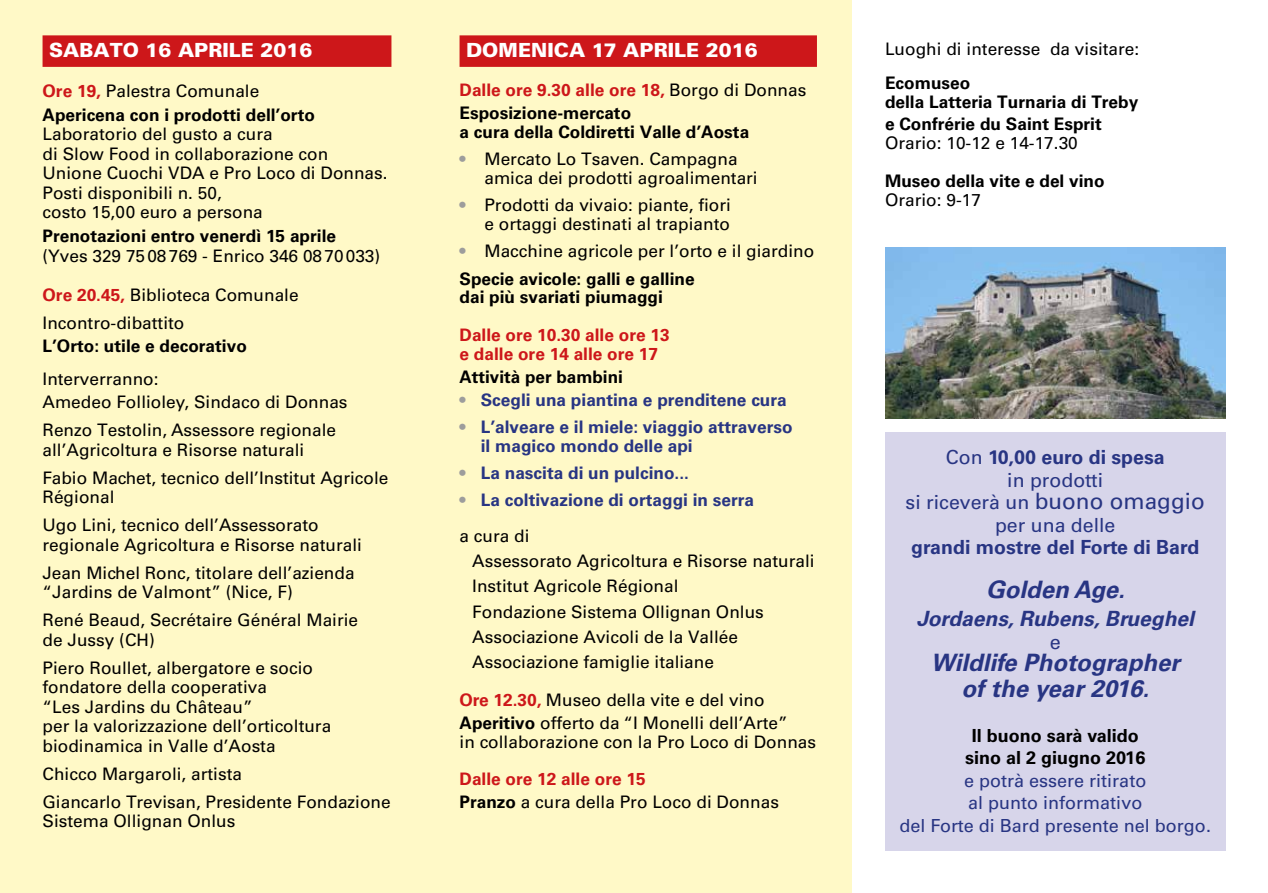
<style>
.page{position:relative;width:1268px;height:893px;background:#fff}
.page>*{position:absolute;margin:0;border:0;box-sizing:border-box;transform-origin:0 0}
.t1{font:italic 700 24px/25.5px "Univers LT Std";color:#283583;text-align:center}
.t2{font:italic 700 21px "Univers LT Std";color:#283583}
.t3{font:19.8px "Univers LT Std";color:#283583}
.t4{font:19.5px/22.5px "Univers LT Std";color:#283583;text-align:center}
.t5{font:900 19.5px "Univers LT Std";color:#fff}
.t6{font:700 19.5px "Univers LT Std";color:#283583}
.t7{font:18px/22.5px "Univers LT Std";color:#283583;text-align:center}
.t8{font:700 18px/22.5px "Univers LT Std";color:#000;text-align:center}
.t9{font:17.25px/19.5px "Univers LT Std";color:#000}
.t10{font:700 17.25px/23.7px "Univers LT Std";color:#000}
.t11{font:700 17.25px/18.8px "Univers LT Std";color:#283583}
.t12{font:700 17.25px/23px "Univers LT Std";color:#cd171a}
.s1{color:#cd171a}
.s2{font-weight:400}
.s3{font-weight:700;color:#cd171a}
.s4{font-weight:400;color:#000}
.s5{color:#000}
.s6{color:#9d9d9c}
.s7{font-weight:700}
.s8{font-weight:400;color:#9d9d9c}
.s9{font-size:22.5px}
</style>
<div class="page">
<div style="left:0;top:0;width:850px;height:893px;background:#fff9c7"></div>
<div style="left:43px;top:35px;width:348px;height:32px;background:#cd171a"></div>
<div style="left:459px;top:35px;width:357px;height:32px;background:#cd171a"></div>
<div style="left:884px;top:432px;width:341px;height:418px;background:#d7d5ea"></div>
<img style="left:885px;top:248px;width:340px;height:170px">
<p class="t5" style="left:49px;top:37px;width:265px">SABATO 16 APRILE 2016</p>
<p class="t10" style="left:43px;top:79px;width:274px"><span class="s1">Ore 19,</span> <span class="s2">Palestra Comunale<br></span>Apericena con i prodotti dell’orto</p>
<p class="t9" style="left:43px;top:125px;width:346px">Laboratorio del gusto a cura<br>di Slow Food in collaborazione con<br>Unione Cuochi VDA e Pro Loco di Donnas.<br>Posti disponibili n. 50,<br>costo 15,00 euro a persona</p>
<p class="t10" style="left:43px;top:224px;width:295px">Prenotazioni entro venerdì 15 aprile</p>
<p class="t9" style="left:43px;top:246px;width:339px">(Yves 329 7508769 - Enrico 346 0870033)</p>
<p class="t9" style="left:43px;top:281px;width:257px;line-height:28px"><span class="s3">Ore 20.45,</span> Biblioteca Comunale<br>Incontro-dibattito</p>
<p class="t10" style="left:43px;top:335px;width:206px">L’Orto: utile e decorativo</p>
<p class="t9" style="left:43px;top:367px;width:306px;line-height:23.7px">Interverranno:<br>Amedeo Follioley, Sindaco di Donnas</p>
<p class="t9" style="left:43px;top:421px;width:295px">Renzo Testolin, Assessore regionale all’Agricoltura e Risorse naturali</p>
<p class="t9" style="left:43px;top:468px;width:347px">Fabio Machet, tecnico dell’Institut Agricole<br>Régional</p>
<p class="t9" style="left:43px;top:516px;width:321px">Ugo Lini, tecnico dell’Assessorato regionale Agricoltura e Risorse naturali</p>
<p class="t9" style="left:43px;top:563px;width:313px">Jean Michel Ronc, titolare dell’azienda “Jardins de Valmont” (Nice, F)</p>
<p class="t9" style="left:43px;top:611px;width:317px">René Beaud, Secrétaire Général Mairie de Jussy (CH)</p>
<p class="t9" style="left:43px;top:658px;width:290px">Piero Roullet, albergatore e socio fondatore della cooperativa<br>“Les Jardins du Château”<br>per la valorizzazione dell’orticoltura biodinamica in Valle d’Aosta</p>
<p class="t9" style="left:43px;top:760px;width:349px;line-height:28px">Chicco Margaroli, artista<br>Giancarlo Trevisan, Presidente Fondazione</p>
<p class="t9" style="left:43px;top:811px;width:194px">Sistema Ollignan Onlus</p>
<p class="t5" style="left:466px;top:37px;width:293px">DOMENICA 17 APRILE 2016</p>
<p class="t12" style="left:459px;top:79px;width:348px">Dalle ore 9.30 alle ore 18, <span class="s4">Borgo di Donnas<br></span><span class="s5">Esposizione-mercato</span></p>
<p class="t10" style="left:459px;top:120px;width:291px">a cura della Coldiretti Valle d’Aosta</p>
<p class="t9" style="left:484px;top:150px;width:275px;line-height:18.8px;text-indent:-25px"><span class="s6">•</span> Mercato Lo Tsaven. Campagna amica dei prodotti agroalimentari</p>
<p class="t9" style="left:459px;top:196px;width:273px;line-height:18.8px;text-align:right"><span class="s6">•</span> Prodotti da vivaio: piante, fiori e ortaggi destinati al trapianto</p>
<p class="t9" style="left:459px;top:238px;width:356px;line-height:27.3px"><span class="s6">•</span> Macchine agricole per l’orto e il giardino<br><span class="s7">Specie avicole: galli e galline</span></p>
<p class="t10" style="left:459px;top:286px;width:205px">dai più svariati piumaggi</p>
<p class="t12" style="left:459px;top:326px;width:212px;line-height:18.8px">Dalle ore 10.30 alle ore 13 e dalle ore 14 alle ore 17</p>
<p class="t10" style="left:459px;top:365px;width:165px">Attività per bambini</p>
<p class="t11" style="left:459px;top:390px;width:329px"><span class="s8">•</span> Scegli una piantina e prenditene cura</p>
<p class="t11" style="left:480px;top:418px;width:313px;text-indent:-21px"><span class="s8">•</span> L’alveare e il miele: viaggio attraverso il magico mondo delle api</p>
<p class="t11" style="left:459px;top:464px;width:231px"><span class="s8">•</span> La nascita di un pulcino...</p>
<p class="t11" style="left:459px;top:482px;width:296px;line-height:35.7px"><span class="s8">•</span> La coltivazione di ortaggi in serra <span class="s4">a cura di</span></p>
<p class="t9" style="left:472px;top:549px;width:344px;line-height:25.2px">Assessorato Agricoltura e Risorse naturali Institut Agricole Régional<br>Fondazione Sistema Ollignan Onlus Associazione Avicoli de la Vallée Associazione famiglie italiane</p>
<p class="t9" style="left:459px;top:688px;width:329px;line-height:23px"><span class="s3">Ore 12.30,</span> Museo della vite e del vino<br><span class="s7">Aperitivo</span> offerto da “I Monelli dell’Arte”</p>
<p class="t9" style="left:459px;top:732px;width:358px">in collaborazione con la Pro Loco di Donnas</p>
<p class="t9" style="left:459px;top:767px;width:321px;line-height:23px"><span class="s3">Dalle ore 12 alle ore 15<br></span><span class="s7">Pranzo</span> a cura della Pro Loco di Donnas</p>
<p class="t9" style="left:884px;top:39px;width:256px">Luoghi di interesse da visitare:</p>
<p class="t10" style="left:884px;top:73px;width:255px;line-height:18.8px">Ecomuseo<br>della Latteria Turnaria di Treby</p>
<p class="t10" style="left:884px;top:112px;width:218px">e Confrérie du Saint Esprit</p>
<p class="t9" style="left:884px;top:133px;width:194px">Orario: 10-12 e 14-17.30</p>
<p class="t10" style="left:884px;top:169px;width:221px">Museo della vite e del vino</p>
<p class="t9" style="left:884px;top:190px;width:97px">Orario: 9-17</p>
<p class="t4" style="left:905px;top:446px;width:300px">Con <span class="s7">10,00 euro di spesa<br></span>in prodotti<br>si riceverà un <span class="s9">buono omaggio </span>per una delle</p>
<p class="t6" style="left:911px;top:536px;width:289px">grandi mostre del Forte di Bard</p>
<h1 class="t1" style="left:986px;top:577px;width:140px">Golden Age.</h1>
<p class="t2" style="left:916px;top:607px;width:279px">Jordaens, Rubens, Brueghel</p>
<p class="t3" style="left:1049px;top:630px;width:12px">e</p>
<h1 class="t1" style="left:930px;top:651px;width:250px">Wildlife Photographer of the year 2016.</h1>
<p class="t8" style="left:964px;top:724px;width:182px">Il buono sarà valido sino al 2 giugno 2016</p>
<p class="t7" style="left:899px;top:769px;width:313px">e potrà essere ritirato<br>al punto informativo<br>del Forte di Bard presente nel borgo.</p>
</div>
